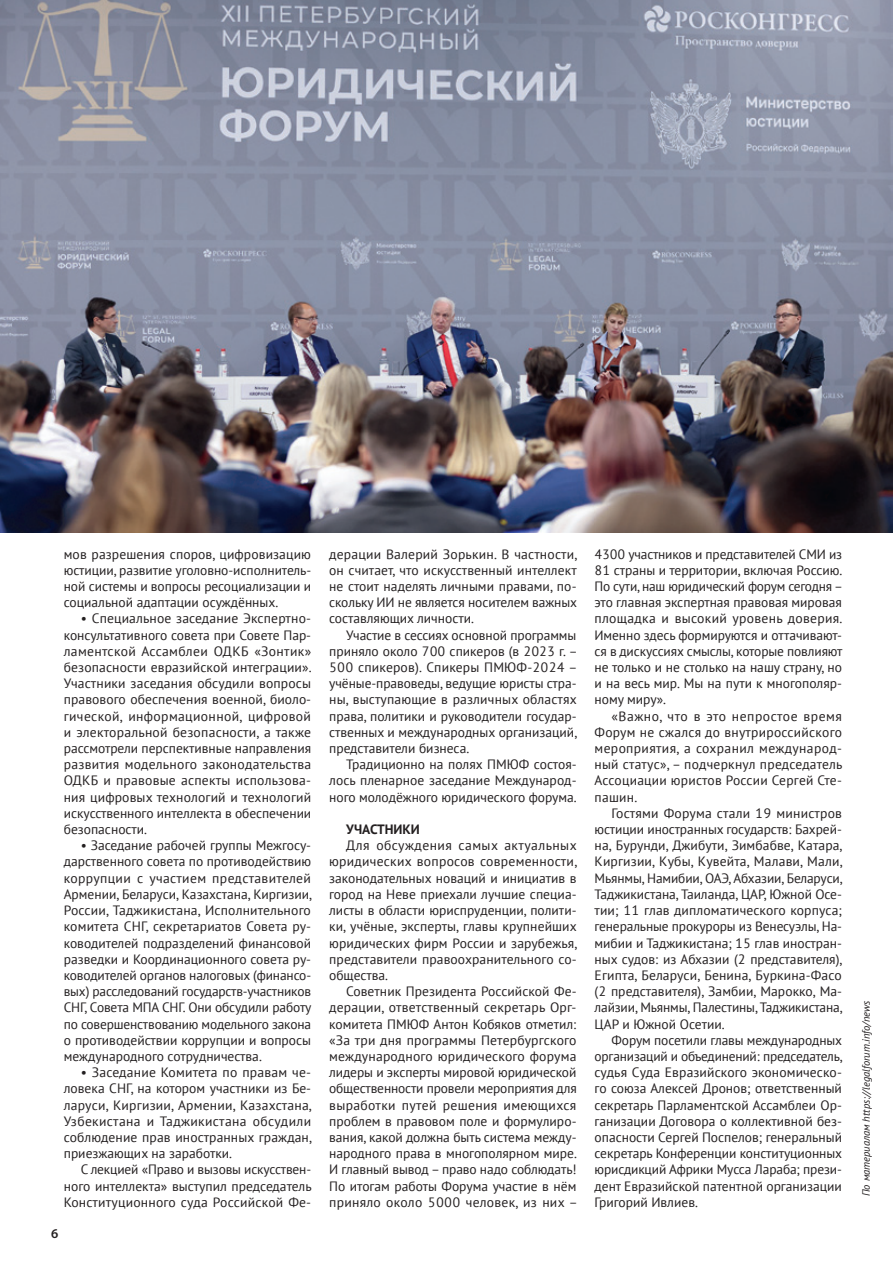
<style>
.page{position:relative;width:893px;height:1263px;background:#fff}
.page>*{position:absolute;margin:0;border:0;box-sizing:border-box;transform-origin:0 0}
.t1{font:13.5px/16.2px "PT Sans";color:#231f20;text-align:justify}
.t2{font:700 13.5px "PT Sans";color:#231f20}
.t3{font:600 13.5px "Myriad Pro";color:#231f20}
.t4{font:italic 10.5px "PT Sans";color:#231f20}
</style>
<div class="page">
<img style="left:0;top:0;width:893px;height:532px">
<p class="t1" style="left:64px;top:545px;width:249px">мов разрешения споров, цифровизацию юстиции, развитие уголовно-исполнитель&shy;ной системы и вопросы ресоциализации и социальной адаптации осуждённых.</p>
<p class="t1" style="left:64px;top:610px;width:249px;text-indent:17px">• Специальное заседание Экспертно&shy;консультативного совета при Совете Пар&shy;ламентской Ассамблеи ОДКБ «Зонтик» безопасности евразийской интеграции».<br>Участники заседания обсудили вопросы правового обеспечения военной, биоло&shy;гической, информационной, цифровой и электоральной безопасности, а также рассмотрели перспективные направления развития модельного законодательства ОДКБ и правовые аспекты использова&shy;ния цифровых технологий и технологий искусственного интеллекта в обеспечении безопасности.</p>
<p class="t1" style="left:64px;top:837px;width:249px;text-indent:17px">• Заседание рабочей группы Межгосу&shy;дарственного совета по противодействию коррупции с участием представителей Армении, Беларуси, Казахстана, Киргизии, России, Таджикистана, Исполнительного комитета СНГ, секретариатов Совета ру&shy;ководителей подразделений финансовой разведки и Координационного совета ру&shy;ководителей органов налоговых (финансо&shy;вых) расследований государств-участников СНГ, Совета МПА СНГ. Они обсудили работу по совершенствованию модельного закона о противодействии коррупции и вопросы международного сотрудничества.</p>
<p class="t1" style="left:64px;top:1064px;width:249px;text-indent:17px">• Заседание Комитета по правам че&shy;ловека СНГ, на котором участники из Бе&shy;ларуси, Киргизии, Армении, Казахстана, Узбекистана и Таджикистана обсудили соблюдение прав иностранных граждан, приезжающих на заработки.</p>
<p class="t1" style="left:64px;top:1161px;width:249px;text-indent:17px">С лекцией «Право и вызовы искусствен&shy;ного интеллекта» выступил председатель Конституционного суда Российской Фе-</p>
<p class="t3" style="left:51px;top:1224px;width:9px">6</p>
<p class="t1" style="left:329px;top:545px;width:249px">дерации Валерий Зорькин. В частности, он считает, что искусственный интеллект не стоит наделять личными правами, по&shy;скольку ИИ не является носителем важных составляющих личности.</p>
<p class="t1" style="left:329px;top:626px;width:250px;text-indent:17px">Участие в сессиях основной программы приняло около 700 спикеров (в 2023 г. – 500 спикеров). Спикеры ПМЮФ-2024 – учёные-правоведы, ведущие юристы стра&shy;ны, выступающие в различных областях права, политики и руководители государ&shy;ственных и международных организаций, представители бизнеса.</p>
<p class="t1" style="left:329px;top:756px;width:249px;text-indent:17px">Традиционно на полях ПМЮФ состоя&shy;лось пленарное заседание Международ&shy;ного молодёжного юридического форума.</p>
<p class="t2" style="left:346px;top:820px;width:75px">УЧАСТНИКИ</p>
<p class="t1" style="left:329px;top:837px;width:249px;text-indent:17px">Для обсуждения самых актуальных юридических вопросов современности, законодательных новаций и инициатив в город на Неве приехали лучшие специа&shy;листы в области юриспруденции, полити&shy;ки, учёные, эксперты, главы крупнейших юридических фирм России и зарубежья, представители правоохранительного со&shy;общества.</p>
<p class="t1" style="left:329px;top:983px;width:250px;text-indent:17px">Советник Президента Российской Фе&shy;дерации, ответственный секретарь Орг&shy;комитета ПМЮФ Антон Кобяков отметил: «За три дня программы Петербургского международного юридического форума лидеры и эксперты мировой юридической общественности провели мероприятия для выработки путей решения имеющихся проблем в правовом поле и формулиро&shy;вания, какой должна быть система между&shy;народного права в многополярном мире.<br>И главный вывод – право надо соблюдать!<br>По итогам работы Форума участие в нём приняло около 5000 человек, из них –</p>
<p class="t1" style="left:595px;top:545px;width:250px">4300 участников и представителей СМИ из 81 страны и территории, включая Россию.<br>По сути, наш юридический форум сегодня – это главная экспертная правовая мировая площадка и высокий уровень доверия.<br>Именно здесь формируются и оттачивают&shy;ся в дискуссиях смыслы, которые повлияют не только и не столько на нашу страну, но и на весь мир. Мы на пути к многополяр&shy;ному миру».</p>
<p class="t1" style="left:595px;top:707px;width:249px;text-indent:17px">«Важно, что в это непростое время Форум не сжался до внутрироссийского мероприятия, а сохранил международ&shy;ный статус», – подчеркнул председатель Ассоциации юристов России Сергей Сте&shy;пашин.</p>
<p class="t1" style="left:595px;top:805px;width:249px;text-indent:17px">Гостями Форума стали 19 министров юстиции иностранных государств: Бахрей&shy;на, Бурунди, Джибути, Зимбабве, Катара, Киргизии, Кубы, Кувейта, Малави, Мали, Мьянмы, Намибии, ОАЭ, Абхазии, Беларуси, Таджикистана, Таиланда, ЦАР, Южной Осе&shy;тии; 11 глав дипломатического корпуса; генеральные прокуроры из Венесуэлы, На&shy;мибии и Таджикистана; 15 глав иностран&shy;ных судов: из Абхазии (2 представителя), Египта, Беларуси, Бенина, Буркина-Фасо (2 представителя), Замбии, Марокко, Ма&shy;лайзии, Мьянмы, Палестины, Таджикистана, ЦАР и Южной Осетии.</p>
<p class="t1" style="left:595px;top:1031px;width:249px;text-indent:17px">Форум посетили главы международных организаций и объединений: председатель, судья Суда Евразийского экономическо&shy;го союза Алексей Дронов; ответственный секретарь Парламентской Ассамблеи Ор&shy;ганизации Договора о коллективной без&shy;опасности Сергей Поспелов; генеральный секретарь Конференции конституционных юрисдикций Африки Мусса Лараба; прези&shy;дент Евразийской патентной организации Григорий Ивлиев.</p>
<p class="t4" style="left:859px;top:1196px;width:197px;rotate:-90deg">По материалам https://legalforum.info/news</p>
</div>
